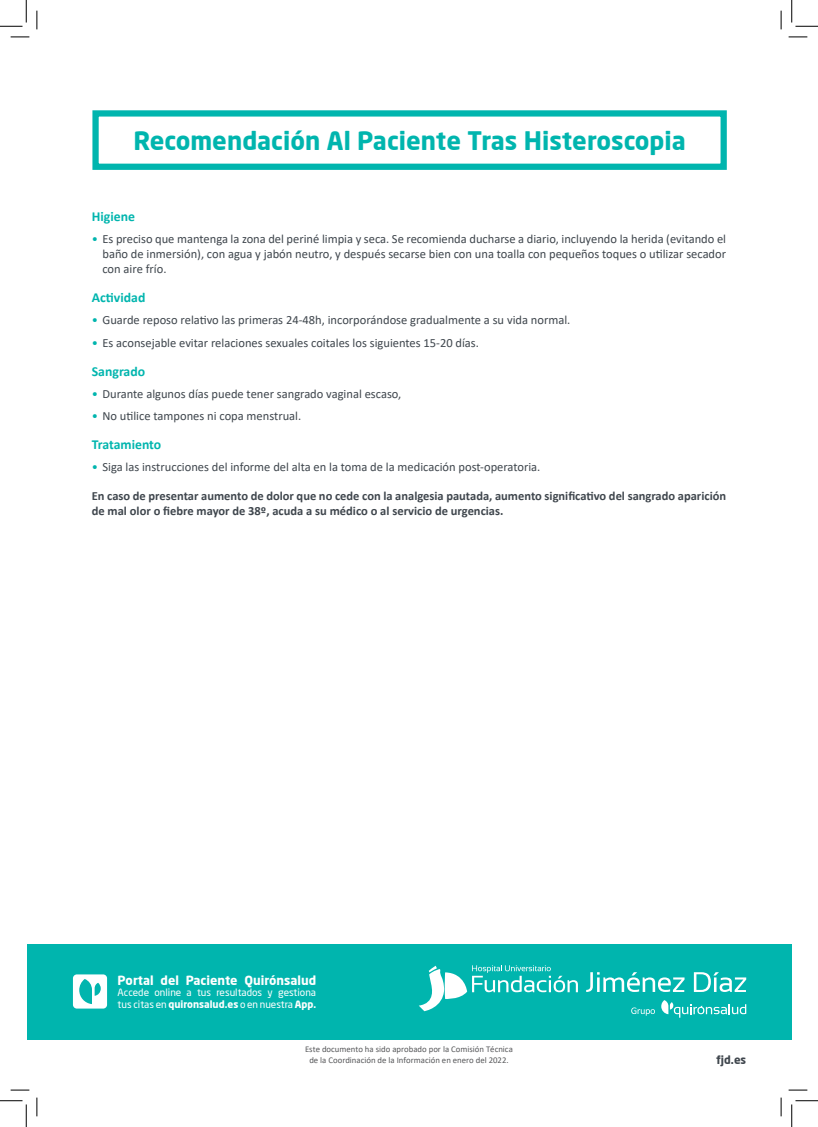
<style>
.page{position:relative;width:818px;height:1127px;background:#fff}
.page>*{position:absolute;margin:0;border:0;box-sizing:border-box;transform-origin:0 0}
.t1{font:700 25px "Neo Sans";color:#00b5ae}
.t2{font:700 13.75px "Calibri";color:#00b5ae}
.t3{font:12.5px/15px "Calibri";color:#3f464d;text-align:justify}
.t4{font:700 12.5px/15px "Calibri";color:#3f464d}
.t5{font:700 12.5px "Neo Sans";color:#fff}
.t6{font:700 11.25px "Neo Sans";color:#3f464d}
.t7{font:10px/11.2px "Neo Sans";color:#fff}
.t8{font:8.75px/11.2px "Calibri";color:#57585a;text-align:center}
.s1{color:#00b5ae}
.s2{font-weight:700}
</style>
<div class="page">
<div style="left:27px;top:943px;width:765px;height:96px;background:#00b5ae"></div>
<svg style="left:586px;top:972px;width:98px;height:19px"></svg>
<svg style="left:694px;top:972px;width:52px;height:19px"></svg>
<svg style="left:419px;top:965px;width:159px;height:45px"></svg>
<svg style="left:661px;top:1000px;width:85px;height:17px"></svg>
<svg style="left:631px;top:1007px;width:24px;height:8px"></svg>
<div style="left:73px;top:974px;width:34px;height:34px;background:#fff;border-radius:4px"></div>
<svg style="left:79px;top:979px;width:22px;height:24px"></svg>
<div style="left:92px;top:110px;width:635px;height:60px;border:6px solid #00b5ae"></div>
<svg style="left:11px;top:36px;width:18px;height:2px"></svg>
<svg style="left:788px;top:36px;width:19px;height:2px"></svg>
<svg style="left:11px;top:1089px;width:18px;height:1px"></svg>
<svg style="left:788px;top:1089px;width:19px;height:1px"></svg>
<svg style="left:36px;top:11px;width:2px;height:18px"></svg>
<svg style="left:36px;top:1097px;width:2px;height:18px"></svg>
<svg style="left:780px;top:11px;width:2px;height:18px"></svg>
<svg style="left:780px;top:1097px;width:2px;height:18px"></svg>
<svg style="left:0;top:0;width:27px;height:27px"></svg>
<svg style="left:0;top:1100px;width:27px;height:26px"></svg>
<svg style="left:791px;top:0;width:27px;height:27px"></svg>
<svg style="left:791px;top:1100px;width:27px;height:26px"></svg>
<h1 class="t1" style="left:133px;top:124px;width:554px">Recomendación Al Paciente Tras Histeroscopia</h1>
<p class="t2" style="left:92px;top:207px;width:45px">Higiene</p>
<p class="t3" style="left:102px;top:231px;width:625px;text-indent:-11px"><span class="s1">•</span> Es preciso que mantenga la zona del periné limpia y seca. Se recomienda ducharse a diario, incluyendo la herida (evitando el baño de inmersión), con agua y jabón neutro, y después secarse bien con una toalla con pequeños toques o utilizar secador con aire frío.</p>
<p class="t2" style="left:92px;top:288px;width:55px">Actividad</p>
<p class="t3" style="left:92px;top:312px;width:480px"><span class="s1">•</span> Guarde reposo relativo las primeras 24-48h, incorporándose gradualmente a su vida normal.</p>
<p class="t3" style="left:92px;top:334px;width:389px"><span class="s1">•</span> Es aconsejable evitar relaciones sexuales coitales los siguientes 15-20 días.</p>
<p class="t2" style="left:92px;top:361px;width:55px">Sangrado</p>
<p class="t3" style="left:92px;top:386px;width:311px"><span class="s1">•</span> Durante algunos días puede tener sangrado vaginal escaso,</p>
<p class="t3" style="left:92px;top:408px;width:211px"><span class="s1">•</span> No utilice tampones ni copa menstrual.</p>
<p class="t2" style="left:92px;top:434px;width:71px">Tratamiento</p>
<p class="t3" style="left:92px;top:459px;width:450px"><span class="s1">•</span> Siga las instrucciones del informe del alta en la toma de la medicación post-operatoria.</p>
<p class="t4" style="left:92px;top:488px;width:636px">En caso de presentar aumento de dolor que no cede con la analgesia pautada, aumento significativo del sangrado aparición de mal olor o fiebre mayor de 38º, acuda a su médico o al servicio de urgencias.</p>
<p class="t5" style="left:118px;top:972px;width:200px">Portal del Paciente Quirónsalud</p>
<p class="t7" style="left:118px;top:986px;width:200px">Accede online a tus resultados y gestiona tus citas en <span class="s2">quironsalud.es</span> o en nuestra <span class="s2">App.</span></p>
<p class="t8" style="left:305px;top:1042px;width:209px">Este documento ha sido aprobado por la Comisión Técnica de la Coordinación de la Información en enero del 2022.</p>
<p class="t6" style="left:716px;top:1052px;width:32px">fjd.es</p>
</div>
